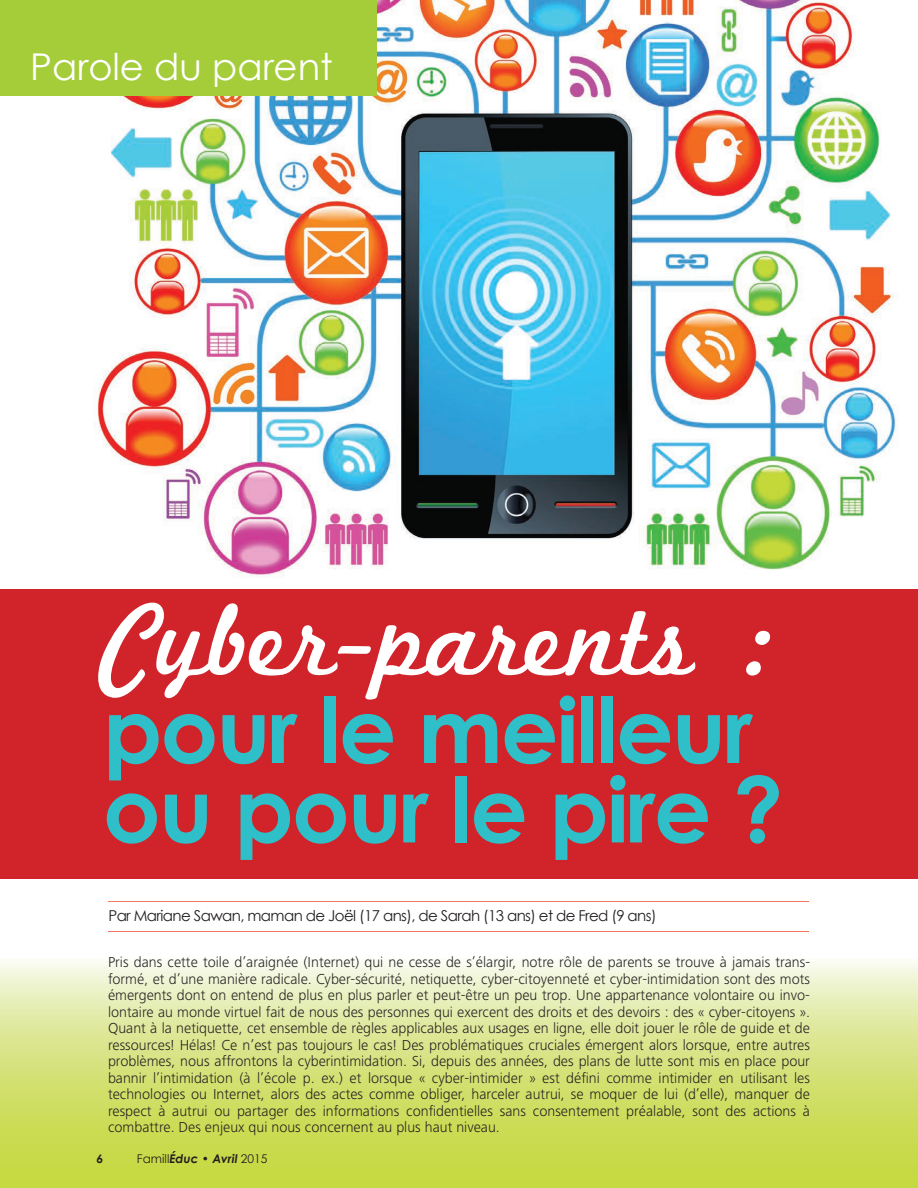
<style>
.page{position:relative;width:918px;height:1188px;background:#fff}
.page>*{position:absolute;margin:0;border:0;box-sizing:border-box;transform-origin:0 0}
.t1{font:106.5px "Marketing Script";color:#fff}
.t2{font:700 90px/79.5px "Century Gothic";letter-spacing:-.02em;color:#2ebfc9}
.t3{font:36.9px "Century Gothic";color:#fff}
.t4{font:300 15px/16.5px "Frutiger Next LT";color:#231f20;text-align:justify}
.t5{font:15px "Century Gothic";letter-spacing:-.04em;color:#231f20}
.t6{font:12px "Century Gothic";color:#231f20}
.t7{font:italic 700 12px "Century Gothic";color:#231f20}
.s1{font-weight:700;font-style:italic}
</style>
<div class="page">
<img style="left:68px;top:0;width:850px;height:602px">
<div style="left:0;top:589px;width:917px;height:290px;background:#d1232a"></div>
<svg style="left:0;top:961px;width:918px;height:227px;background:#d7e481"></svg>
<div style="left:0;top:0;width:377px;height:95px;background:#a5cd3a"></div>
<hr style="left:108px;top:901px;width:700px;height:1px;background:#f3765e">
<hr style="left:108px;top:932px;width:700px;height:1px;background:#f3765e">
<h3 class="t3" style="left:30px;top:44px;width:304px">Parole du parent</h3>
<h1 class="t1" style="left:103px;top:577px;width:680px">Cyber-parents :</h1>
<h2 class="t2" style="left:103px;top:688px;width:682px">pour le meilleur ou pour le pire ?</h2>
<p class="t5" style="left:108px;top:906px;width:550px">Par Mariane Sawan, maman de Joël (17 ans), de Sarah (13 ans) et de Fred (9 ans)</p>
<p class="t4" style="left:108px;top:954px;width:704px">Pris dans cette toile d’araignée (Internet) qui ne cesse de s’élargir, notre rôle de parents se trouve à jamais trans&shy;formé, et d’une manière radicale. Cyber-sécurité, netiquette, cyber-citoyenneté et cyber-intimidation sont des mots émergents dont on entend de plus en plus parler et peut-être un peu trop. Une appartenance volontaire ou invo&shy;lontaire au monde virtuel fait de nous des personnes qui exercent des droits et des devoirs : des « cyber-citoyens ».<br>Quant à la netiquette, cet ensemble de règles applicables aux usages en ligne, elle doit jouer le rôle de guide et de ressources! Hélas! Ce n’est pas toujours le cas! Des problématiques cruciales émergent alors lorsque, entre autres problèmes, nous affrontons la cyberintimidation. Si, depuis des années, des plans de lutte sont mis en place pour bannir l’intimidation (à l’école p. ex.) et lorsque « cyber-intimider » est défini comme intimider en utilisant les technologies ou Internet, alors des actes comme obliger, harceler autrui, se moquer de lui (d’elle), manquer de respect à autrui ou partager des informations confidentielles sans consentement préalable, sont des actions à combattre. Des enjeux qui nous concernent au plus haut niveau.</p>
<p class="t7" style="left:97px;top:1151px;width:8px">6</p>
<p class="t6" style="left:137px;top:1151px;width:132px">Famill<span class="s1">Éduc • Avril</span> 2015</p>
</div>
